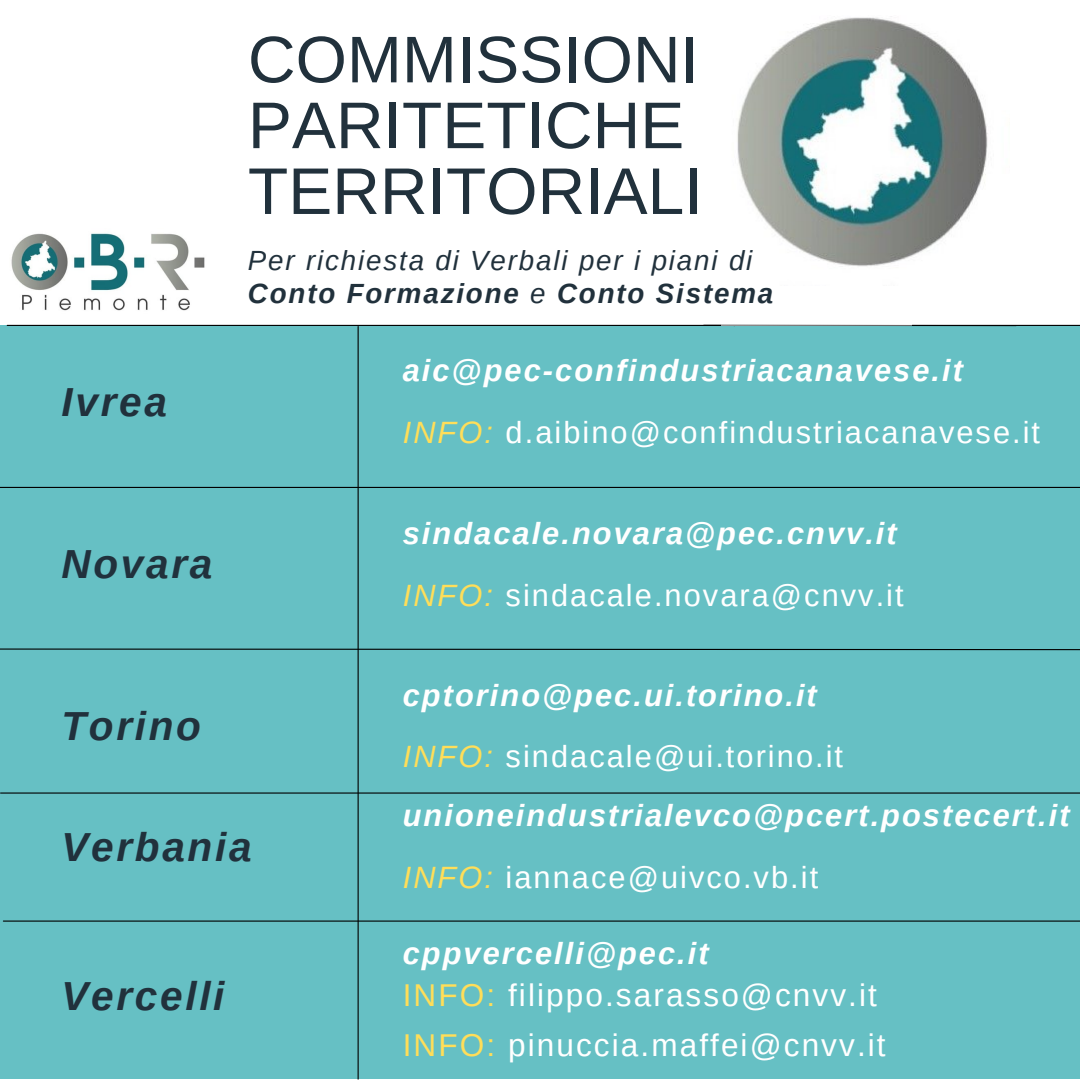
<style>
.page{position:relative;width:1080px;height:1080px;background:#fff}
.page>*{position:absolute;margin:0;border:0;box-sizing:border-box;transform-origin:0 0}
.t1{font:66px/65.8px "Arimo";color:#21313c}
.t2{font:italic 700 40.58px "Arimo";letter-spacing:.065em;color:#21313c}
.t3{font:31.58px "Arimo";letter-spacing:.065em;color:#fff}
.t4{font:italic 700 30.83px "Arimo";letter-spacing:.065em;color:#fff}
.t5{font:30.83px "Arimo";letter-spacing:.065em;color:#fff}
.t6{font:italic 27.75px "Arimo";letter-spacing:.065em;color:#21313c}
.t7{font:italic 700 27.75px "Arimo";letter-spacing:.065em;color:#21313c}
.s1{font-weight:400}
.s2{font-style:italic;color:#ffde59}
.s3{color:#ffde59}
</style>
<div class="page">
<div style="left:0;top:325px;width:1080px;height:754px;background:#66c0c4"></div>
<hr style="left:358px;top:327px;width:1px;height:752px;background:#000">
<hr style="left:0;top:487px;width:1080px;height:1px;background:#000">
<hr style="left:1px;top:792px;width:1079px;height:2px;background:#000">
<hr style="left:3px;top:921px;width:1077px;height:1px;background:#000">
<hr style="left:7px;top:325px;width:1073px;height:1px;background:#000">
<img style="left:11px;top:233px;width:194px;height:78px">
<img style="left:737px;top:16px;width:251px;height:251px">
<svg style="left:0;top:648px;width:1080px;height:3px"></svg>
<svg style="left:703px;top:324px;width:314px;height:3px"></svg>
<p class="t1" style="left:248px;top:27px;width:456px">COMMISSIONI<br>PARITETICHE<br>TERRITORIALI</p>
<p class="t2" style="left:61px;top:379px;width:107px">Ivrea</p>
<p class="t2" style="left:61px;top:542px;width:152px">Novara</p>
<p class="t6" style="left:248px;top:245px;width:506px">Per richiesta di Verbali per i piani di</p>
<p class="t7" style="left:248px;top:278px;width:527px">Conto Formazione <span class="s1">e</span> Conto Sistema</p>
<p class="t4" style="left:403px;top:353px;width:562px">aic@pec-confindustriacanavese.it</p>
<p class="t5" style="left:403px;top:415px;width:639px"><span class="s2">INFO:</span> d.aibino@confindustriacanavese.it</p>
<p class="t4" style="left:403px;top:516px;width:496px">sindacale.novara@pec.cnvv.it</p>
<p class="t5" style="left:403px;top:578px;width:502px"><span class="s2">INFO:</span> sindacale.novara@cnvv.it</p>
<p class="t2" style="left:61px;top:703px;width:141px">Torino</p>
<p class="t2" style="left:61px;top:824px;width:192px">Verbania</p>
<p class="t2" style="left:61px;top:973px;width:165px">Vercelli</p>
<p class="t4" style="left:403px;top:678px;width:416px">cptorino@pec.ui.torino.it</p>
<p class="t5" style="left:403px;top:739px;width:442px"><span class="s2">INFO:</span> sindacale@ui.torino.it</p>
<p class="t4" style="left:403px;top:798px;width:668px">unioneindustrialevco@pcert.postecert.it</p>
<p class="t5" style="left:403px;top:860px;width:417px"><span class="s2">INFO:</span> iannace@uivco.vb.it</p>
<p class="t4" style="left:403px;top:936px;width:307px">cppvercelli@pec.it</p>
<p class="t3" style="left:403px;top:978px;width:476px"><span class="s3">INFO:</span> filippo.sarasso@cnvv.it</p>
<p class="t3" style="left:403px;top:1027px;width:484px"><span class="s3">INFO:</span> pinuccia.maffei@cnvv.it</p>
</div>
